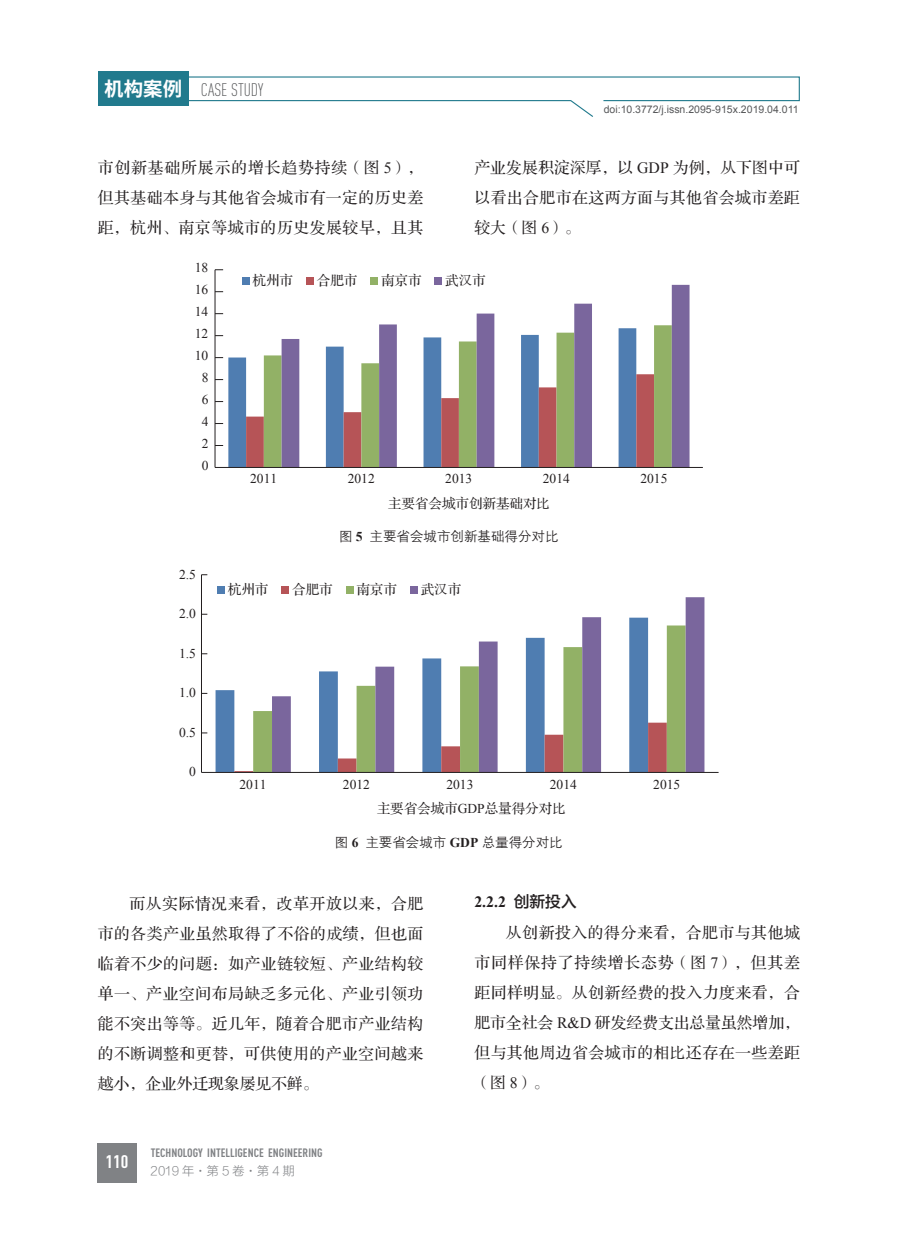
<style>
.page{position:relative;width:919px;height:1238px;background:#fff}
.page>*{position:absolute;margin:0;border:0;box-sizing:border-box;transform-origin:0 0}
.t1{font:300 18px "DIN Cond";color:#57585a}
.t2{font:700 18px "DIN Cond";color:#fff;scale:1.05 1}
.t3{font:15.75px/30px "FZS3 K GBK1 0";letter-spacing:.035em;color:#231f20;text-align:justify}
.t4{font:700 15.75px "Times New Roman";color:#231f20}
.t5{font:13.5px "Times New Roman";color:#231f20}
.t6{font:13.5px "FZS3 JW GB1 0";color:#231f20}
.t7{font:13.5px "FZZDXK GBK1 0";color:#231f20}
.t8{font:700 12px "DIN Cond";color:#808285}
.t9{font:12px "FZLTXHJW GB1 0";letter-spacing:.02em;color:#808285}
.t10{font:10.5px "Arial";color:#57585a}
.s1{font-family:"Source Han Sans CN";font-weight:700;font-size:19.5px;color:#fff}
.s2{font-family:"Times New Roman"}
.s3{font-family:"Times New Roman";font-weight:700}
.s4{font-family:"FZLTZHK GBK1 0";font-weight:400}
.s5{font-family:"FZSYJW GB1 0"}
</style>
<div class="page">
<div style="left:97px;top:1142px;width:40px;height:40px;background:#808285"></div>
<svg style="left:188px;top:76px;width:612px;height:41px"></svg>
<div style="left:98px;top:72px;width:90px;height:34px;background:#217a8d"></div>
<svg style="left:228px;top:355px;width:36px;height:112px;background:#6e94be"></svg>
<svg style="left:246px;top:374px;width:18px;height:93px"></svg>
<div style="left:264px;top:355px;width:17px;height:112px;background:#92b166"></div>
<svg style="left:281px;top:285px;width:408px;height:182px"></svg>
<hr style="left:215px;top:467px;width:487px;height:1px;background:#231f20">
<div style="left:242px;top:277px;width:7px;height:8px;background:#4f7db1"></div>
<div style="left:306px;top:277px;width:7px;height:8px;background:#b65457"></div>
<div style="left:370px;top:277px;width:8px;height:8px;background:#92b166"></div>
<div style="left:434px;top:277px;width:8px;height:8px;background:#7a669d"></div>
<hr style="left:215px;top:270px;width:1px;height:197px;background:#231f20">
<svg style="left:215px;top:690px;width:20px;height:82px;background:#5984b5"></svg>
<svg style="left:253px;top:711px;width:19px;height:61px"></svg>
<svg style="left:272px;top:597px;width:432px;height:175px"></svg>
<hr style="left:201px;top:772px;width:517px;height:1px;background:#231f20">
<div style="left:217px;top:586px;width:8px;height:7px;background:#4f7db1"></div>
<div style="left:281px;top:586px;width:8px;height:7px;background:#b65457"></div>
<div style="left:346px;top:586px;width:7px;height:7px;background:#92b166"></div>
<div style="left:410px;top:586px;width:7px;height:7px;background:#7a669d"></div>
<hr style="left:201px;top:574px;width:1px;height:198px;background:#231f20">
<p class="t1" style="left:104px;top:79px;width:161px"><span class="s1">机构案例</span> CASE STUDY</p>
<p class="t10" style="left:603px;top:102px;width:196px">doi:10.3772/j.issn.2095-915x.2019.04.011</p>
<p class="t3" style="left:98px;top:153px;width:327px">市创新基础所展示的增长趋势持续（图 <span class="s2">5</span>），但其基础本身与其他省会城市有一定的历史差距，杭州、南京等城市的历史发展较早，且其</p>
<p class="t3" style="left:474px;top:153px;width:327px">产业发展积淀深厚，以 <span class="s2">GDP</span> 为例，从下图中可以看出合肥市在这两方面与其他省会城市差距较大（图 <span class="s2">6</span>）。</p>
<p class="t5" style="left:195px;top:258px;width:15px">18</p>
<p class="t5" style="left:195px;top:280px;width:15px">16</p>
<p class="t5" style="left:195px;top:302px;width:15px">14</p>
<p class="t5" style="left:195px;top:324px;width:15px">12</p>
<p class="t5" style="left:195px;top:346px;width:15px">10</p>
<p class="t5" style="left:202px;top:368px;width:8px">8</p>
<p class="t5" style="left:202px;top:390px;width:8px">6</p>
<p class="t5" style="left:202px;top:412px;width:8px">4</p>
<p class="t5" style="left:202px;top:434px;width:8px">2</p>
<p class="t5" style="left:202px;top:456px;width:8px">0</p>
<p class="t5" style="left:179px;top:564px;width:18px">2.5</p>
<p class="t5" style="left:179px;top:604px;width:18px">2.0</p>
<p class="t5" style="left:179px;top:643px;width:18px">1.5</p>
<p class="t5" style="left:179px;top:683px;width:18px">1.0</p>
<p class="t5" style="left:179px;top:722px;width:18px">0.5</p>
<p class="t5" style="left:189px;top:762px;width:8px">0</p>
<p class="t6" style="left:252px;top:273px;width:42px">杭州市</p>
<p class="t6" style="left:317px;top:273px;width:42px">合肥市</p>
<p class="t6" style="left:381px;top:273px;width:42px">南京市</p>
<p class="t6" style="left:445px;top:273px;width:42px">武汉市</p>
<p class="t5" style="left:250px;top:469px;width:28px">2011</p>
<p class="t5" style="left:348px;top:469px;width:28px">2012</p>
<p class="t5" style="left:445px;top:469px;width:28px">2013</p>
<p class="t5" style="left:543px;top:469px;width:28px">2014</p>
<p class="t5" style="left:640px;top:469px;width:28px">2015</p>
<p class="t6" style="left:388px;top:496px;width:163px">主要省会城市创新基础对比</p>
<p class="t7" style="left:339px;top:528px;width:221px">图 <span class="s3">5</span> 主要省会城市创新基础得分对比</p>
<p class="t6" style="left:228px;top:582px;width:42px">杭州市</p>
<p class="t6" style="left:292px;top:582px;width:42px">合肥市</p>
<p class="t6" style="left:356px;top:582px;width:42px">南京市</p>
<p class="t6" style="left:420px;top:582px;width:42px">武汉市</p>
<p class="t5" style="left:239px;top:775px;width:28px">2011</p>
<p class="t5" style="left:343px;top:775px;width:28px">2012</p>
<p class="t5" style="left:446px;top:775px;width:28px">2013</p>
<p class="t5" style="left:550px;top:775px;width:28px">2014</p>
<p class="t5" style="left:653px;top:775px;width:28px">2015</p>
<p class="t6" style="left:376px;top:801px;width:190px">主要省会城市<span class="s2">GDP</span>总量得分对比</p>
<p class="t7" style="left:335px;top:834px;width:229px">图 <span class="s3">6</span> 主要省会城市 <span class="s3">GDP</span> 总量得分对比</p>
<p class="t3" style="left:98px;top:888px;width:327px;text-indent:31px">而从实际情况来看，改革开放以来，合肥市的各类产业虽然取得了不俗的成绩，但也面临着不少的问题：如产业链较短、产业结构较单一、产业空间布局缺乏多元化、产业引领功能不突出等等。近几年，随着合肥市产业结构的不断调整和更替，可供使用的产业空间越来越小，企业外迁现象屡见不鲜。</p>
<p class="t4" style="left:474px;top:890px;width:104px">2.2.2 <span class="s4">创新投入</span></p>
<p class="t3" style="left:474px;top:918px;width:327px;text-indent:31px">从创新投入的得分来看，合肥市与其他城市同样保持了持续增长态势（图 <span class="s2">7</span>），但其差距同样明显。从创新经费的投入力度来看，合肥市全社会 <span class="s2">R&amp;D</span> 研发经费支出总量虽然增加，但与其他周边省会城市的相比还存在一些差距（图 <span class="s2">8</span>）。</p>
<p class="t2" style="left:105px;top:1150px;width:23px">110</p>
<p class="t8" style="left:151px;top:1145px;width:173px">TECHNOLOGY INTELLIGENCE ENGINEERING</p>
<p class="t9" style="left:151px;top:1164px;width:146px">2019 年<span class="s5">·</span>第5卷<span class="s5">·</span>第 4 期</p>
</div>
